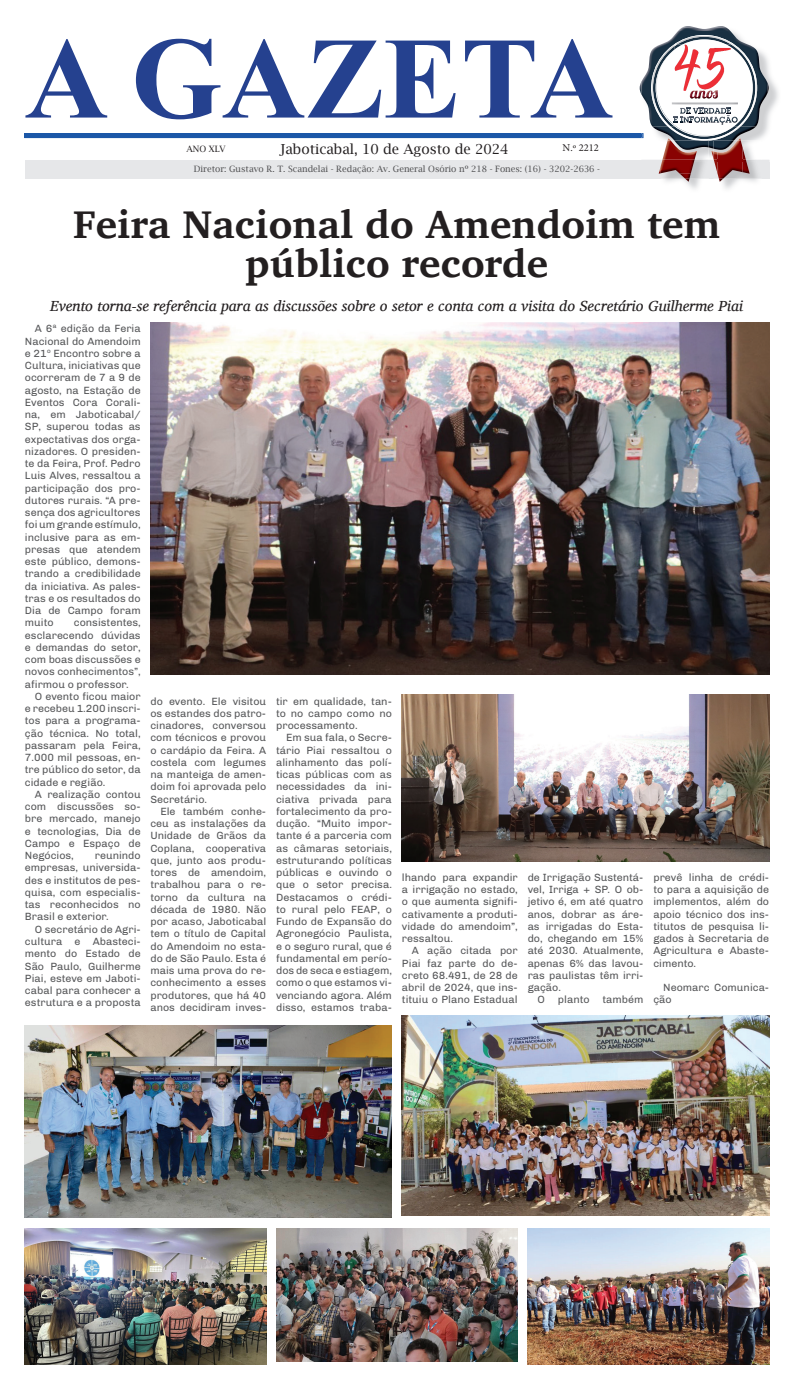
<style>
.page{position:relative;width:794px;height:1389px;background:#fff}
.page>*{position:absolute;margin:0;border:0;box-sizing:border-box;transform-origin:0 0}
.t1{font:700 39.46px/38.5px "Charis SIL";color:#231f20;text-align:center}
.t2{font:italic 14.96px "Charis SIL";color:#231f20}
.t3{font:13.83px "Lucida Bright";color:#231f20}
.t4{font:10.5px/12.2px "Chivo";color:#57585a;text-align:justify}
.t5{font:10.5px "Minion Pro";color:#231f20}
.t6{font:8.75px "Lucida Bright";color:#505052}
.t7{font:8.75px "Lucida Bright";color:#231f20}
</style>
<div class="page">
<div style="left:25px;top:160px;width:744px;height:18px;background:#e6e7e9"></div>
<svg style="left:25px;top:39px;width:587px;height:80px"></svg>
<img style="left:641px;top:30px;width:138px;height:132px">
<div style="left:24px;top:133px;width:619px;height:5px;background:#1b57a7"></div>
<img style="left:641px;top:30px;width:37px;height:1px">
<img style="left:641px;top:160px;width:128px;height:2px">
<img style="left:682px;top:26px;width:44px;height:2px">
<img style="left:678px;top:28px;width:52px;height:3px">
<img style="left:652px;top:83px;width:116px;height:66px">
<svg style="left:639px;top:83px;width:2px;height:11px"></svg>
<img style="left:641px;top:31px;width:126px;height:95px">
<img style="left:651px;top:35px;width:63px;height:63px">
<img style="left:667px;top:126px;width:73px;height:14px">
<img style="left:652px;top:36px;width:104px;height:90px">
<img style="left:655px;top:39px;width:42px;height:56px">
<svg style="left:752px;top:78px;width:5px;height:20px"></svg>
<img style="left:674px;top:126px;width:60px;height:10px">
<img style="left:656px;top:40px;width:96px;height:86px">
<img style="left:697px;top:142px;width:11px;height:8px">
<svg style="left:694px;top:136px;width:20px;height:6px"></svg>
<img style="left:661px;top:141px;width:1px;height:19px">
<svg style="left:658px;top:160px;width:3px;height:14px"></svg>
<img style="left:661px;top:160px;width:18px;height:14px">
<img style="left:662px;top:141px;width:35px;height:19px">
<img style="left:722px;top:141px;width:39px;height:48px">
<img style="left:713px;top:141px;width:4px;height:9px">
<svg style="left:742px;top:148px;width:7px;height:26px"></svg>
<svg style="left:679px;top:151px;width:44px;height:31px"></svg>
<img style="left:717px;top:141px;width:25px;height:37px">
<div style="left:656px;top:39px;width:96px;height:97px;background:#fff;border-radius:50%"></div>
<img style="left:690px;top:91px;width:28px;height:8px">
<svg style="left:673px;top:108px;width:64px;height:17px"></svg>
<img style="left:674px;top:44px;width:57px;height:47px">
<svg style="left:692px;top:90px;width:26px;height:1px"></svg>
<img style="left:150px;top:322px;width:619px;height:353px">
<img style="left:402px;top:694px;width:367px;height:167px">
<img style="left:402px;top:1015px;width:367px;height:200px">
<img style="left:527px;top:1228px;width:242px;height:136px">
<img style="left:25px;top:1026px;width:367px;height:192px">
<img style="left:276px;top:1228px;width:242px;height:134px">
<img style="left:25px;top:1228px;width:241px;height:136px">
<p class="t7" style="left:186px;top:144px;width:41px">ANO XLV</p>
<h3 class="t3" style="left:280px;top:141px;width:230px">Jaboticabal, 10 de Agosto de 2024</h3>
<p class="t5" style="left:562px;top:140px;width:38px">N.º 2212</p>
<p class="t6" style="left:194px;top:164px;width:408px">Diretor: Gustavo R. T. Scandelai - Redação: Av. General Osório nº 218 - Fones: (16) - 3202-2636 -</p>
<h1 class="t1" style="left:73px;top:205px;width:649px">Feira Nacional do Amendoim tem público recorde</h1>
<h2 class="t2" style="left:50px;top:297px;width:694px">Evento torna-se referência para as discussões sobre o setor e conta com a visita do Secretário Guilherme Piai</h2>
<p class="t4" style="left:25px;top:322px;width:117px;text-indent:10px">A 6ª edição da Feria Nacional do Amendoim e 21º Encontro sobre a Cultura, iniciativas que ocorreram de 7 a 9 de agosto, na Estação de Eventos Cora Corali&shy;na, em Jaboticabal/ SP, superou todas as expectativas dos orga&shy;nizadores. O presiden&shy;te da Feira, Prof. Pedro Luis Alves, ressaltou a participação dos pro&shy;dutores rurais. “A pre&shy;sença dos agricultores foi um grande estímulo, inclusive para as em&shy;presas que atendem este público, demons&shy;trando a credibilidade da iniciativa. As pales&shy;tras e os resultados do Dia de Campo foram muito</p>
<p class="t4" style="left:25px;top:616px;width:117px;text-indent:49px">consistentes, esclarecendo dúvidas e demandas do setor, com boas discussões e novos conhecimentos”, afirmou o professor.</p>
<p class="t4" style="left:25px;top:690px;width:117px;text-indent:10px">O evento ficou maior e recebeu 1.200 inscri&shy;tos para a programa&shy;ção técnica. No total, passaram pela Feira, 7.000 mil pessoas, en&shy;tre público do setor, da cidade e região.</p>
<p class="t4" style="left:25px;top:788px;width:117px;text-indent:10px">A realização contou com discussões so&shy;bre mercado, manejo e tecnologias, Dia de Campo e Espaço de Negócios,</p>
<p class="t4" style="left:150px;top:694px;width:117px">do evento. Ele visitou os estandes dos patro&shy;cinadores, conversou com técnicos e provou o cardápio da Feira. A costela com legumes na manteiga de amen&shy;doim foi aprovada pelo Secretário.</p>
<p class="t4" style="left:150px;top:804px;width:117px;text-indent:10px">Ele também conhe&shy;ceu as instalações da Unidade de Grãos da Coplana, cooperativa que, junto aos produ&shy;tores de amendoim, trabalhou para o re&shy;torno da cultura na década de 1980. Não por acaso, Jaboticabal tem o título de Capital do Amendoim no esta&shy;do de São Paulo. Esta é mais uma prova do re&shy;conhecimento a esses produtores, que há 40 anos decidiram inves-</p>
<p class="t4" style="left:276px;top:694px;width:117px">tir em qualidade, tan&shy;to no campo como no processamento.</p>
<p class="t4" style="left:276px;top:731px;width:117px;text-indent:10px">Em sua fala, o Secre&shy;tário Piai ressaltou o alinhamento das polí&shy;ticas públicas com as necessidades da ini&shy;ciativa privada para fortalecimento da pro&shy;dução. “Muito impor&shy;tante é a parceria com as câmaras setoriais, estruturando políticas públicas e ouvindo o que o setor precisa.<br>Destacamos o crédi&shy;to rural pelo FEAP, o Fundo de Expansão do Agronegócio Paulista, e o seguro rural, que é fundamental em perío&shy;dos de seca e estiagem, como o que estamos vi&shy;venciando agora. Além disso, estamos traba-</p>
<p class="t4" style="left:25px;top:849px;width:117px;text-indent:70px">reunindo empresas, universida&shy;des e institutos de pes&shy;quisa, com especialis&shy;tas reconhecidos no Brasil e exterior.</p>
<p class="t4" style="left:25px;top:922px;width:117px;text-indent:10px">O secretário de Agri&shy;cultura e Abasteci&shy;mento do Estado de São Paulo, Guilherme Piai, esteve em Jaboti&shy;cabal para conhecer a estrutura e a proposta</p>
<p class="t4" style="left:402px;top:870px;width:117px">lhando para expandir a irrigação no estado, o que aumenta signifi&shy;cativamente a produti&shy;vidade do amendoim”, ressaltou.</p>
<p class="t4" style="left:402px;top:944px;width:117px;text-indent:10px">A ação citada por Piai faz parte do de&shy;creto 68.491, de 28 de abril de 2024, que ins&shy;tituiu o Plano Estadual</p>
<p class="t4" style="left:527px;top:870px;width:117px">de Irrigação Sustentá&shy;vel, Irriga + SP. O ob&shy;jetivo é, em até quatro anos, dobrar as áre&shy;as irrigadas do Esta&shy;do, chegando em 15% até 2030. Atualmente, apenas 6% das lavou&shy;ras paulistas têm irri&shy;gação.</p>
<p class="t4" style="left:537px;top:993px;width:107px">O planto também</p>
<p class="t4" style="left:653px;top:871px;width:117px">prevê linha de crédi&shy;to para a aquisição de implementos, além do apoio técnico dos ins&shy;titutos de pesquisa li&shy;gados à Secretaria de Agricultura e Abaste&shy;cimento.</p>
<p class="t4" style="left:653px;top:981px;width:117px;text-indent:10px">Neomarc Comunica&shy;ção</p>
</div>
